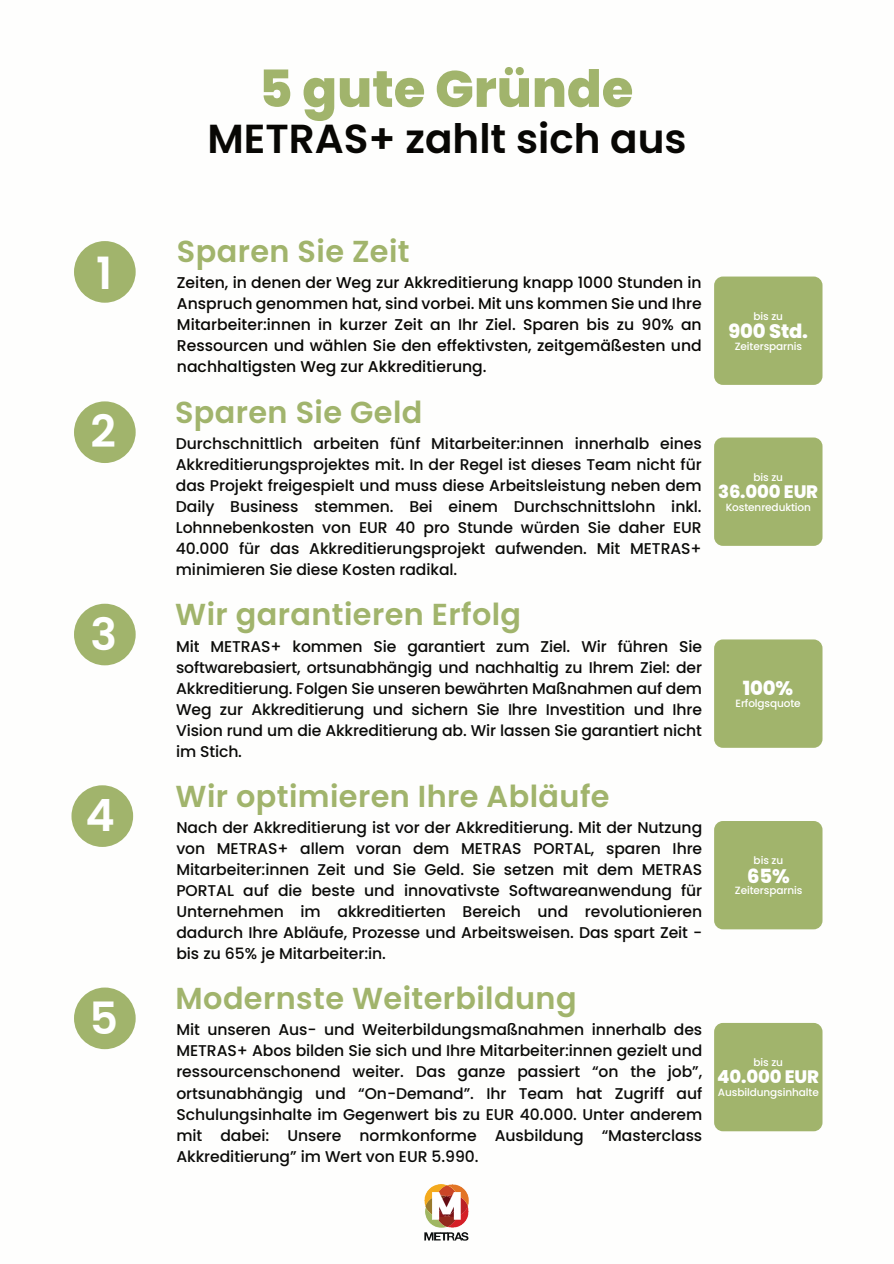
<style>
.page{position:relative;width:894px;height:1264px;background:#fff}
.page>*{position:absolute;margin:0;border:0;box-sizing:border-box;transform-origin:0 0}
.t1{font:800 51.15px "Poppins";color:#a1b46c}
.t2{font:600 44.4px "Poppins";color:#fff}
.t3{font:600 40.5px "Poppins";color:#080704}
.t4{font:600 30.3px "Poppins";letter-spacing:.015em;color:#a1b46c}
.t5{font:800 19.5px "Poppins";letter-spacing:-.01em;color:#fff}
.t6{font:800 18px "Poppins";letter-spacing:-.01em;color:#fff}
.t7{font:500 15.6px/21px "Poppins";letter-spacing:-.005em;color:#0b0b09;text-align:justify}
.t8{font:500 15.6px/21px "Poppins";color:#080704;text-align:justify}
.t9{font:500 10.5px "Poppins";letter-spacing:-.01em;color:#fff}
</style>
<div class="page">
<div style="left:714px;top:1022px;width:108px;height:109px;background:#a1b46c;border-radius:9px"></div>
<div style="left:714px;top:821px;width:108px;height:108px;background:#a1b46c;border-radius:9px"></div>
<div style="left:714px;top:639px;width:108px;height:108px;background:#a1b46c;border-radius:9px"></div>
<div style="left:714px;top:437px;width:108px;height:109px;background:#a1b46c;border-radius:9px"></div>
<div style="left:714px;top:276px;width:108px;height:109px;background:#a1b46c;border-radius:9px"></div>
<svg style="left:424px;top:1232px;width:44px;height:8px"></svg>
<img style="left:426px;top:1216px;width:10px;height:11px">
<img style="left:457px;top:1185px;width:11px;height:10px">
<img style="left:424px;top:1184px;width:33px;height:32px">
<img style="left:436px;top:1195px;width:32px;height:32px">
<img style="left:426px;top:1195px;width:6px;height:21px">
<img style="left:460px;top:1195px;width:7px;height:21px">
<img style="left:436px;top:1185px;width:21px;height:7px">
<img style="left:436px;top:1219px;width:21px;height:7px">
<img style="left:432px;top:1192px;width:28px;height:27px">
<div style="left:74px;top:401px;width:62px;height:62px;background:#a1b46c;border-radius:50%"></div>
<div style="left:74px;top:241px;width:62px;height:62px;background:#a1b46c;border-radius:50%"></div>
<div style="left:74px;top:603px;width:62px;height:62px;background:#a1b46c;border-radius:50%"></div>
<div style="left:71px;top:785px;width:62px;height:62px;background:#a1b46c;border-radius:50%"></div>
<div style="left:74px;top:987px;width:62px;height:62px;background:#a1b46c;border-radius:50%"></div>
<h2 class="t2" style="left:96px;top:243px;width:18px">1</h2>
<h2 class="t2" style="left:90px;top:401px;width:27px">2</h2>
<h2 class="t2" style="left:90px;top:603px;width:28px">3</h2>
<h2 class="t2" style="left:85px;top:784px;width:31px">4</h2>
<h2 class="t2" style="left:89px;top:987px;width:30px">5</h2>
<h1 class="t1" style="left:259px;top:53px;width:375px">5 gute Gründe</h1>
<h3 class="t3" style="left:207px;top:110px;width:480px">METRAS+ zahlt sich aus</h3>
<h3 class="t4" style="left:177px;top:230px;width:234px">Sparen Sie Zeit</h3>
<p class="t8" style="left:177px;top:272px;width:526px">Zeiten, in denen der Weg zur Akkreditierung knapp 1000 Stunden in Anspruch genommen hat, sind vorbei. Mit uns kommen Sie und Ihre Mitarbeiter:innen in kurzer Zeit an Ihr Ziel. Sparen bis zu 90% an Ressourcen und wählen Sie den effektivsten, zeitgemäßesten und nachhaltigsten Weg zur Akkreditierung.</p>
<h3 class="t4" style="left:175px;top:391px;width:249px">Sparen Sie Geld</h3>
<p class="t7" style="left:176px;top:433px;width:527px">Durchschnittlich arbeiten fünf Mitarbeiter:innen innerhalb eines Akkreditierungsprojektes mit. In der Regel ist dieses Team nicht für das Projekt freigespielt und muss diese Arbeitsleistung neben dem Daily Business stemmen. Bei einem Durchschnittslohn inkl.<br>Lohnnebenkosten von EUR 40 pro Stunde würden Sie daher EUR 40.000 für das Akkreditierungsprojekt aufwenden. Mit METRAS+ minimieren Sie diese Kosten radikal.</p>
<h3 class="t4" style="left:175px;top:593px;width:347px">Wir garantieren Erfolg</h3>
<p class="t7" style="left:176px;top:635px;width:527px">Mit METRAS+ kommen Sie garantiert zum Ziel. Wir führen Sie softwarebasiert, ortsunabhängig und nachhaltig zu Ihrem Ziel: der Akkreditierung. Folgen Sie unseren bewährten Maßnahmen auf dem Weg zur Akkreditierung und sichern Sie Ihre Investition und Ihre Vision rund um die Akkreditierung ab. Wir lassen Sie garantiert nicht im Stich.</p>
<h3 class="t4" style="left:175px;top:774px;width:435px">Wir optimieren Ihre Abläufe</h3>
<p class="t7" style="left:176px;top:817px;width:527px">Nach der Akkreditierung ist vor der Akkreditierung. Mit der Nutzung von METRAS+ allem voran dem METRAS PORTAL, sparen Ihre Mitarbeiter:innen Zeit und Sie Geld. Sie setzen mit dem METRAS PORTAL auf die beste und innovativste Softwareanwendung für Unternehmen im akkreditierten Bereich und revolutionieren dadurch Ihre Abläufe, Prozesse und Arbeitsweisen. Das spart Zeit - bis zu 65% je Mitarbeiter:in.</p>
<h3 class="t4" style="left:175px;top:977px;width:402px">Modernste Weiterbildung</h3>
<p class="t7" style="left:176px;top:1019px;width:527px">Mit unseren Aus- und Weiterbildungsmaßnahmen innerhalb des METRAS+ Abos bilden Sie sich und Ihre Mitarbeiter:innen gezielt und ressourcenschonend weiter. Das ganze passiert “on the job”, ortsunabhängig und “On-Demand”. Ihr Team hat Zugriff auf Schulungsinhalte im Gegenwert bis zu EUR 40.000. Unter anderem mit dabei: Unsere normkonforme Ausbildung “Masterclass Akkreditierung” im Wert von EUR 5.990.</p>
<p class="t9" style="left:753px;top:309px;width:31px">bis zu</p>
<p class="t9" style="left:734px;top:338px;width:69px">Zeitersparnis</p>
<p class="t5" style="left:728px;top:317px;width:81px">900 Std.</p>
<p class="t9" style="left:753px;top:469px;width:31px">bis zu</p>
<p class="t9" style="left:725px;top:499px;width:87px">Kostenreduktion</p>
<p class="t6" style="left:718px;top:479px;width:101px">36.000 EUR</p>
<p class="t5" style="left:742px;top:674px;width:52px">100%</p>
<p class="t9" style="left:735px;top:695px;width:67px">Erfolgsquote</p>
<p class="t9" style="left:753px;top:853px;width:31px">bis zu</p>
<p class="t9" style="left:734px;top:883px;width:69px">Zeitersparnis</p>
<p class="t5" style="left:747px;top:862px;width:44px">65%</p>
<p class="t9" style="left:753px;top:1054px;width:31px">bis zu</p>
<p class="t9" style="left:717px;top:1084px;width:102px">Ausbildungsinhalte</p>
<p class="t6" style="left:717px;top:1064px;width:103px">40.000 EUR</p>
</div>
